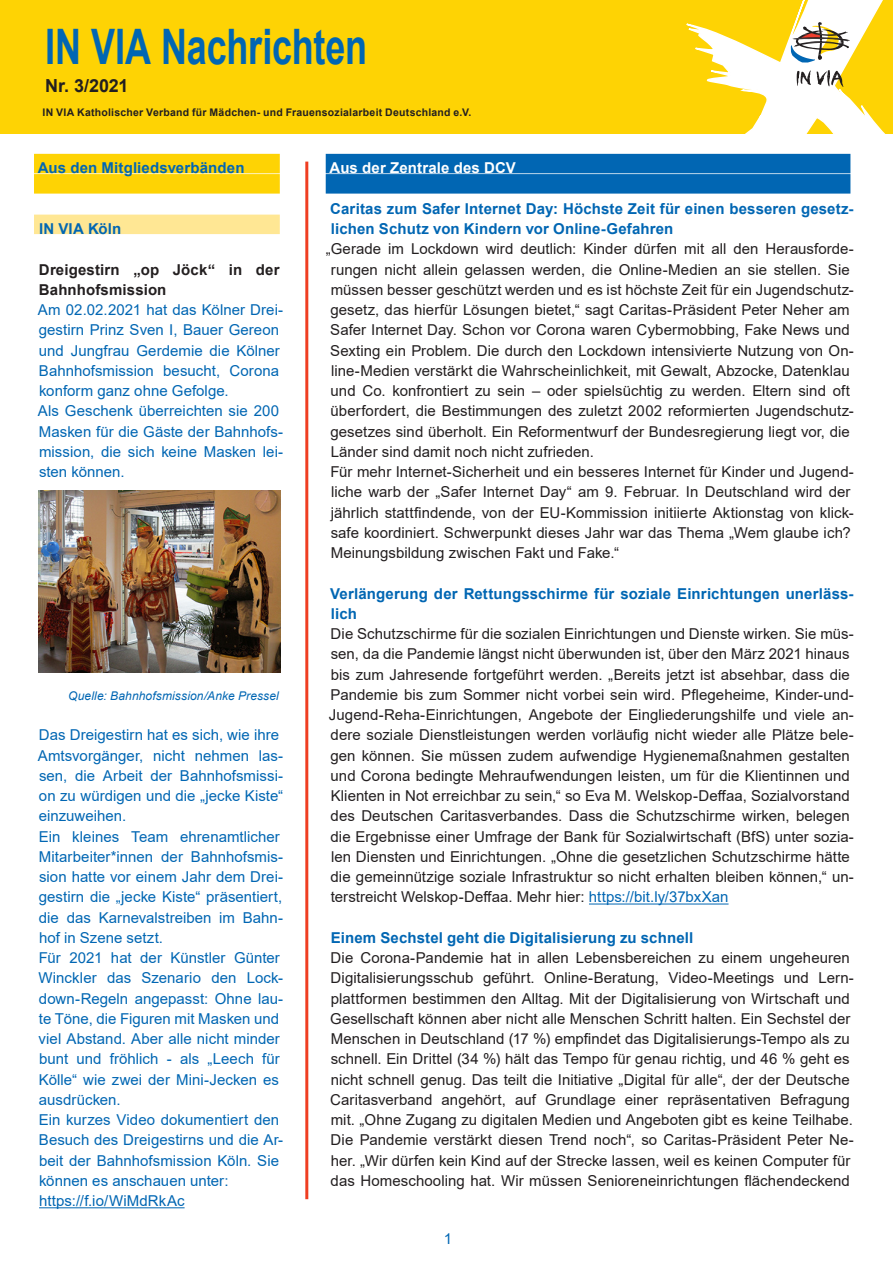
<style>
.page{position:relative;width:893px;height:1263px;background:#fff}
.page>*{position:absolute;margin:0;border:0;box-sizing:border-box;transform-origin:0 0}
.t1{font:700 48.9px "Arial";letter-spacing:-.005em;color:#0166b3;scale:.74 1}
.t2{font:700 18px "Arial";letter-spacing:-.005em;color:#231f20}
.t3{font:15px/20.2px "Arial";letter-spacing:.005em;color:#231f20}
.t4{font:15px/20.2px "Arial";letter-spacing:.005em;color:#0166b3}
.UNTERTITELKASTEN_GEL{font:700 15px/20.2px "Arial";letter-spacing:.01em;color:#0166b3}
.t5{font:700 15px/20.2px "Arial";letter-spacing:.01em;color:#231f20}
.TITELKASTEN_BLAU{font:700 15px "Arial";letter-spacing:.01em;color:#fff}
.t6{font:italic 12px "Arial";letter-spacing:.01em;color:#0166b3}
.t7{font:700 10.5px "Arial";letter-spacing:.02em;color:#231f20}
.s1{color:#0166b3}
</style>
<div class="page">
<div style="left:0;top:0;width:893px;height:133px;background:#fed304"></div>
<svg style="left:686px;top:0;width:199px;height:133px"></svg>
<hr style="left:305px;top:162px;width:3px;height:1037px;background:#ef3e22">
<div style="left:34px;top:154px;width:246px;height:19px;background:#fed304"></div>
<div style="left:34px;top:174px;width:246px;height:20px;background:#fed304"></div>
<div style="left:34px;top:215px;width:246px;height:19px;background:#ffe794"></div>
<hr style="left:39px;top:1207px;width:146px;height:1px;background:#0166b3">
<img style="left:38px;top:490px;width:243px;height:182px">
<div style="left:326px;top:154px;width:524px;height:19px;background:#0166b3"></div>
<div style="left:326px;top:174px;width:524px;height:20px;background:#0166b3"></div>
<hr style="left:589px;top:904px;width:140px;height:1px;background:#0166b3">
<h1 class="t1" style="left:45px;top:12px;width:437px">IN VIA Nachrichten</h1>
<p class="t2" style="left:45px;top:73px;width:85px">Nr. 3/2021</p>
<p class="t7" style="left:43px;top:105px;width:430px">IN VIA Katholischer Verband für Mädchen- und Frauensozialarbeit Deutschland e.V.</p>
<p class="UNTERTITELKASTEN_GEL" style="left:38px;top:158px;width:208px">Aus den Mitgliedsverbänden</p>
<p class="UNTERTITELKASTEN_GEL" style="left:39px;top:219px;width:84px">IN VIA Köln</p>
<p class="t5" style="left:39px;top:259px;width:242px">Dreigestirn „op Jöck“ in der<br>Bahnhofsmission</p>
<p class="t4" style="left:38px;top:300px;width:247px">Am 02.02.2021 hat das Kölner Drei&shy;gestirn Prinz Sven I, Bauer Gereon und Jungfrau Gerdemie die Kölner<br>Bahnhofsmission besucht, Corona konform ganz ohne Gefolge.</p>
<p class="t4" style="left:38px;top:401px;width:247px">Als Geschenk überreichten sie 200<br>Masken für die Gäste der Bahnhofs&shy;mission, die sich keine Masken lei&shy;sten können.</p>
<p class="t6" style="left:68px;top:688px;width:212px">Quelle: Bahnhofsmission/Anke Pressel</p>
<p class="t4" style="left:38px;top:725px;width:247px">Das Dreigestirn hat es sich, wie ihre<br>Amtsvorgänger, nicht nehmen las&shy;sen, die Arbeit der Bahnhofsmissi&shy;on zu würdigen und die „jecke Kiste“ einzuweihen.</p>
<p class="t4" style="left:39px;top:826px;width:246px">Ein kleines Team ehrenamtlicher Mitarbeiter*innen der Bahnhofsmis&shy;sion hatte vor einem Jahr dem Drei&shy;gestirn die „jecke Kiste“ präsentiert, die das Karnevalstreiben im Bahn&shy;hof in Szene setzt.</p>
<p class="t4" style="left:39px;top:948px;width:246px">Für 2021 hat der Künstler Günter<br>Winckler das Szenario den Lock&shy;down-Regeln angepasst: Ohne lau&shy;te Töne, die Figuren mit Masken und viel Abstand. Aber alle nicht minder bunt und fröhlich - als „Leech für<br>Kölle“ wie zwei der Mini-Jecken es ausdrücken.</p>
<p class="t4" style="left:39px;top:1110px;width:246px">Ein kurzes Video dokumentiert den Besuch des Dreigestirns und die Ar&shy;beit der Bahnhofsmission Köln. Sie können es anschauen unter:</p>
<p class="t4" style="left:39px;top:1191px;width:147px">https://f.io/WiMdRkAc</p>
<p class="TITELKASTEN_BLAU" style="left:330px;top:157px;width:188px">Aus der Zentrale des DCV</p>
<p class="UNTERTITELKASTEN_GEL" style="left:330px;top:199px;width:525px">Caritas zum Safer Internet Day: Höchste Zeit für einen besseren gesetz&shy;lichen Schutz von Kindern vor Online-Gefahren</p>
<p class="t3" style="left:326px;top:239px;width:530px">„Gerade im Lockdown wird deutlich: Kinder dürfen mit all den Herausforde&shy;rungen nicht allein gelassen werden, die Online-Medien an sie stellen. Sie müssen besser geschützt werden und es ist höchste Zeit für ein Jugendschutz&shy;gesetz, das hierfür Lösungen bietet,“ sagt Caritas-Präsident Peter Neher am Safer Internet Day. Schon vor Corona waren Cybermobbing, Fake News und Sexting ein Problem. Die durch den Lockdown intensivierte Nutzung von On&shy;line-Medien verstärkt die Wahrscheinlichkeit, mit Gewalt, Abzocke, Datenklau und Co. konfrontiert zu sein – oder spielsüchtig zu werden. Eltern sind oft überfordert, die Bestimmungen des zuletzt 2002 reformierten Jugendschutz&shy;gesetzes sind überholt. Ein Reformentwurf der Bundesregierung liegt vor, die Länder sind damit noch nicht zufrieden.</p>
<p class="t3" style="left:331px;top:462px;width:525px">Für mehr Internet-Sicherheit und ein besseres Internet für Kinder und Jugend&shy;liche warb der „Safer Internet Day“ am 9. Februar. In Deutschland wird der jährlich stattfindende, von der EU-Kommission initiierte Aktionstag von klick&shy;safe koordiniert. Schwerpunkt dieses Jahr war das Thema „Wem glaube ich?<br>Meinungsbildung zwischen Fakt und Fake.“</p>
<p class="UNTERTITELKASTEN_GEL" style="left:330px;top:583px;width:525px">Verlängerung der Rettungsschirme für soziale Einrichtungen unerläss&shy;lich</p>
<p class="t3" style="left:329px;top:624px;width:526px">Die Schutzschirme für die sozialen Einrichtungen und Dienste wirken. Sie müs&shy;sen, da die Pandemie längst nicht überwunden ist, über den März 2021 hinaus bis zum Jahresende fortgeführt werden. „Bereits jetzt ist absehbar, dass die Pandemie bis zum Sommer nicht vorbei sein wird. Pflegeheime, Kinder-und-Jugend-Reha-Einrichtungen, Angebote der Eingliederungshilfe und viele an&shy;dere soziale Dienstleistungen werden vorläufig nicht wieder alle Plätze bele&shy;gen können. Sie müssen zudem aufwendige Hygienemaßnahmen gestalten und Corona bedingte Mehraufwendungen leisten, um für die Klientinnen und Klienten in Not erreichbar zu sein,“ so Eva M. Welskop-Deffaa, Sozialvorstand des Deutschen Caritasverbandes. Dass die Schutzschirme wirken, belegen die Ergebnisse einer Umfrage der Bank für Sozialwirtschaft (BfS) unter sozia&shy;len Diensten und Einrichtungen. „Ohne die gesetzlichen Schutzschirme hätte die gemeinnützige soziale Infrastruktur so nicht erhalten bleiben können,“ un&shy;terstreicht Welskop-Deffaa. Mehr hier: <span class="s1">https://bit.ly/37bxXan</span></p>
<p class="UNTERTITELKASTEN_GEL" style="left:331px;top:928px;width:364px">Einem Sechstel geht die Digitalisierung zu schnell</p>
<p class="t3" style="left:330px;top:948px;width:525px">Die Corona-Pandemie hat in allen Lebensbereichen zu einem ungeheuren Digitalisierungsschub geführt. Online-Beratung, Video-Meetings und Lern&shy;plattformen bestimmen den Alltag. Mit der Digitalisierung von Wirtschaft und Gesellschaft können aber nicht alle Menschen Schritt halten. Ein Sechstel der Menschen in Deutschland (17 %) empfindet das Digitalisierungs-Tempo als zu schnell. Ein Drittel (34 %) hält das Tempo für genau richtig, und 46 % geht es nicht schnell genug. Das teilt die Initiative „Digital für alle“, der der Deutsche Caritasverband angehört, auf Grundlage einer repräsentativen Befragung mit. „Ohne Zugang zu digitalen Medien und Angeboten gibt es keine Teilhabe.<br>Die Pandemie verstärkt diesen Trend noch“, so Caritas-Präsident Peter Ne&shy;her. „Wir dürfen kein Kind auf der Strecke lassen, weil es keinen Computer für das Homeschooling hat. Wir müssen Senioreneinrichtungen flächendeckend</p>
<p class="t4" style="left:444px;top:1229px;width:10px">1</p>
</div>
